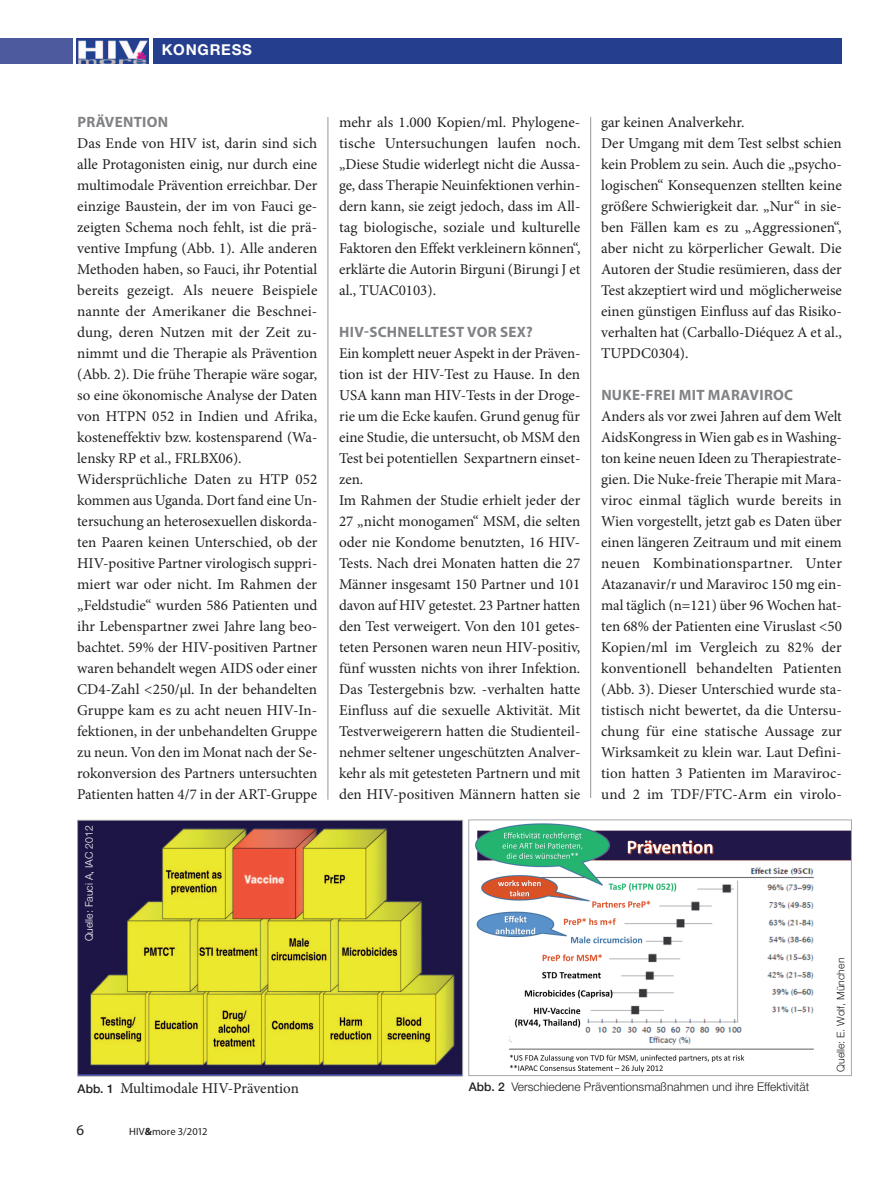
<style>
.page{position:relative;width:893px;height:1191px;background:#fff}
.page>*{position:absolute;margin:0;border:0;box-sizing:border-box;transform-origin:0 0}
.Fliesstext{font:15px/21px "Minion Pro";color:#231f20;text-align:justify}
.Fliesstext-2{font:700 15px "Myriad Pro";letter-spacing:.02em;color:#808285}
.BU_Text{font:15px "Minion Pro";color:#231f20}
.t1{font:700 15px "Helvetica Neue";letter-spacing:.05em;color:#fff}
.t2{font:15px "Myriad Pro";color:#231f20}
.BU_Text-2{font:300 12px "Helvetica Neue";color:#231f20}
.BU_Text-3{font:300 10.5px "Helvetica Neue";color:#fff}
.BU_Text-4{font:300 10.5px "Helvetica Neue";color:#231f20}
.t3{font:10.5px "Myriad Pro";letter-spacing:.015em;color:#231f20}
.s1{font-family:"Helvetica Neue";font-weight:500;font-size:12px}
.s2{font-weight:700}
.s3{font-weight:500}
</style>
<div class="page">
<div style="left:153px;top:39px;width:689px;height:25px;background:#253f8e"></div>
<div style="left:0;top:39px;width:72px;height:25px;background:#4d5a9e"></div>
<img style="left:77px;top:39px;width:72px;height:25px">
<hr style="left:590px;top:117px;width:1px;height:681px;background:#939598">
<hr style="left:328px;top:117px;width:1px;height:682px;background:#939598">
<img style="left:79px;top:822px;width:382px;height:251px">
<div style="left:77px;top:820px;width:386px;height:256px;border:1px solid #a8a9ad"></div>
<img style="left:475px;top:823px;width:375px;height:250px">
<div style="left:468px;top:819px;width:384px;height:257px;border:1px solid #a8a9ad"></div>
<p class="t1" style="left:162px;top:40px;width:92px">KONGRESS</p>
<p class="Fliesstext-2" style="left:77px;top:112px;width:92px">PRÄVENTION</p>
<p class="Fliesstext" style="left:77px;top:133px;width:242px">Das Ende von HIV ist, darin sind sich alle Protagonisten einig, nur durch eine multimodale Prävention erreichbar. Der einzige Baustein, der im von Fauci ge&shy;zeigten Schema noch fehlt, ist die prä&shy;ventive Impfung (Abb. 1). Alle anderen Methoden haben, so Fauci, ihr Potential bereits gezeigt. Als neuere Beispiele nannte der Amerikaner die Beschnei&shy;dung, deren Nutzen mit der Zeit zu&shy;nimmt und die Therapie als Prävention (Abb. 2). Die frühe Therapie wäre sogar, so eine ökonomische Analyse der Daten von HTPN 052 in Indien und Afrika, kosteneffektiv bzw. kostensparend (Wa&shy;lensky RP et al., FRLBX06).</p>
<p class="Fliesstext" style="left:77px;top:469px;width:242px">Widersprüchliche Daten zu HTP 052 kommen aus Uganda. Dort fand eine Un&shy;tersuchung an heterosexuellen diskorda&shy;ten Paaren keinen Unterschied, ob der HIV-positive Partner virologisch suppri&shy;miert war oder nicht. Im Rahmen der „Feldstudie“ wurden 586 Patienten und ihr Lebenspartner zwei Jahre lang beo&shy;bachtet. 59% der HIV-positiven Partner waren behandelt wegen AIDS oder einer CD4-Zahl &lt;250/µl. In der behandelten Gruppe kam es zu acht neuen HIV-In&shy;fektionen, in der unbehandelten Gruppe zu neun. Von den im Monat nach der Se&shy;rokonversion des Partners untersuchten Patienten hatten 4/7 in der ART-Gruppe</p>
<p class="BU_Text-3" style="left:83px;top:941px;width:118px;rotate:-90deg">Quelle: Fauci A, IAC 2012</p>
<p class="BU_Text" style="left:78px;top:1077px;width:223px"><span class="s1">Abb. 1</span> Multimodale HIV-Prävention</p>
<p class="t2" style="left:77px;top:1120px;width:9px">6</p>
<p class="t3" style="left:129px;top:1125px;width:80px">HIV<span class="s2">&amp;</span>more 3/2012</p>
<p class="Fliesstext" style="left:339px;top:112px;width:243px">mehr als 1.000 Kopien/ml. Phylogene&shy;tische Untersuchungen laufen noch. „Diese Studie widerlegt nicht die Aussa&shy;ge, dass Therapie Neuinfektionen verhin&shy;dern kann, sie zeigt jedoch, dass im All&shy;tag biologische, soziale und kulturelle Faktoren den Effekt verkleinern können“, erklärte die Autorin Birguni (Birungi J et al., TUAC0103).</p>
<p class="Fliesstext-2" style="left:339px;top:322px;width:195px">HIV-SCHNELLTEST VOR SEX?</p>
<p class="Fliesstext" style="left:339px;top:343px;width:243px">Ein komplett neuer Aspekt in der Präven&shy;tion ist der HIV-Test zu Hause. In den USA kann man HIV-Tests in der Droge&shy;rie um die Ecke kaufen. Grund genug für eine Studie, die untersucht, ob MSM den Test bei potentiellen Sexpartnern einset&shy;zen.</p>
<p class="Fliesstext" style="left:339px;top:490px;width:243px">Im Rahmen der Studie erhielt jeder der 27 „nicht monogamen“ MSM, die selten oder nie Kondome benutzten, 16 HIV-Tests. Nach drei Monaten hatten die 27<br>Männer insgesamt 150 Partner und 101 davon auf HIV getestet. 23 Partner hatten den Test verweigert. Von den 101 getes&shy;teten Personen waren neun HIV-positiv, fünf wussten nichts von ihrer Infektion.<br>Das Testergebnis bzw. -verhalten hatte Einfluss auf die sexuelle Aktivität. Mit Testverweigerern hatten die Studienteil&shy;nehmer seltener ungeschützten Analver&shy;kehr als mit getesteten Partnern und mit den HIV-positiven Männern hatten sie</p>
<p class="Fliesstext" style="left:601px;top:112px;width:145px">gar keinen Analverkehr.</p>
<p class="Fliesstext" style="left:601px;top:133px;width:242px">Der Umgang mit dem Test selbst schien kein Problem zu sein. Auch die „psycho&shy;logischen“ Konsequenzen stellten keine größere Schwierigkeit dar. „Nur“ in sie&shy;ben Fällen kam es zu „Aggressionen“, aber nicht zu körperlicher Gewalt. Die Autoren der Studie resümieren, dass der Test akzeptiert wird und möglicherweise einen günstigen Einfluss auf das Risiko&shy;verhalten hat (Carballo-Diéquez A et al., TUPDC0304).</p>
<p class="Fliesstext-2" style="left:601px;top:385px;width:193px">NUKE-FREI MIT MARAVIROC</p>
<p class="Fliesstext" style="left:601px;top:406px;width:242px">Anders als vor zwei Jahren auf dem Welt AidsKongress in Wien gab es in Washing&shy;ton keine neuen Ideen zu Therapiestrate&shy;gien. Die Nuke-freie Therapie mit Mara&shy;viroc einmal täglich wurde bereits in Wien vorgestellt, jetzt gab es Daten über einen längeren Zeitraum und mit einem neuen Kombinationspartner. Unter Atazanavir/r und Maraviroc 150 mg ein&shy;mal täglich (n=121) über 96 Wochen hat&shy;ten 68% der Patienten eine Viruslast &lt;50<br>Kopien/ml im Vergleich zu 82% der konventionell behandelten Patienten (Abb. 3). Dieser Unterschied wurde sta&shy;tistisch nicht bewertet, da die Untersu&shy;chung für eine statische Aussage zur Wirksamkeit zu klein war. Laut Defini&shy;tion hatten 3 Patienten im Maraviroc&shy;und 2 im TDF/FTC-Arm ein virolo-</p>
<p class="BU_Text-4" style="left:834px;top:1071px;width:115px;rotate:-90deg">Quelle: E. Wolf, München</p>
<p class="BU_Text-2" style="left:469px;top:1079px;width:342px"><span class="s3">Abb. 2</span> Verschiedene Präventionsmaßnahmen und ihre Effektivität</p>
</div>
